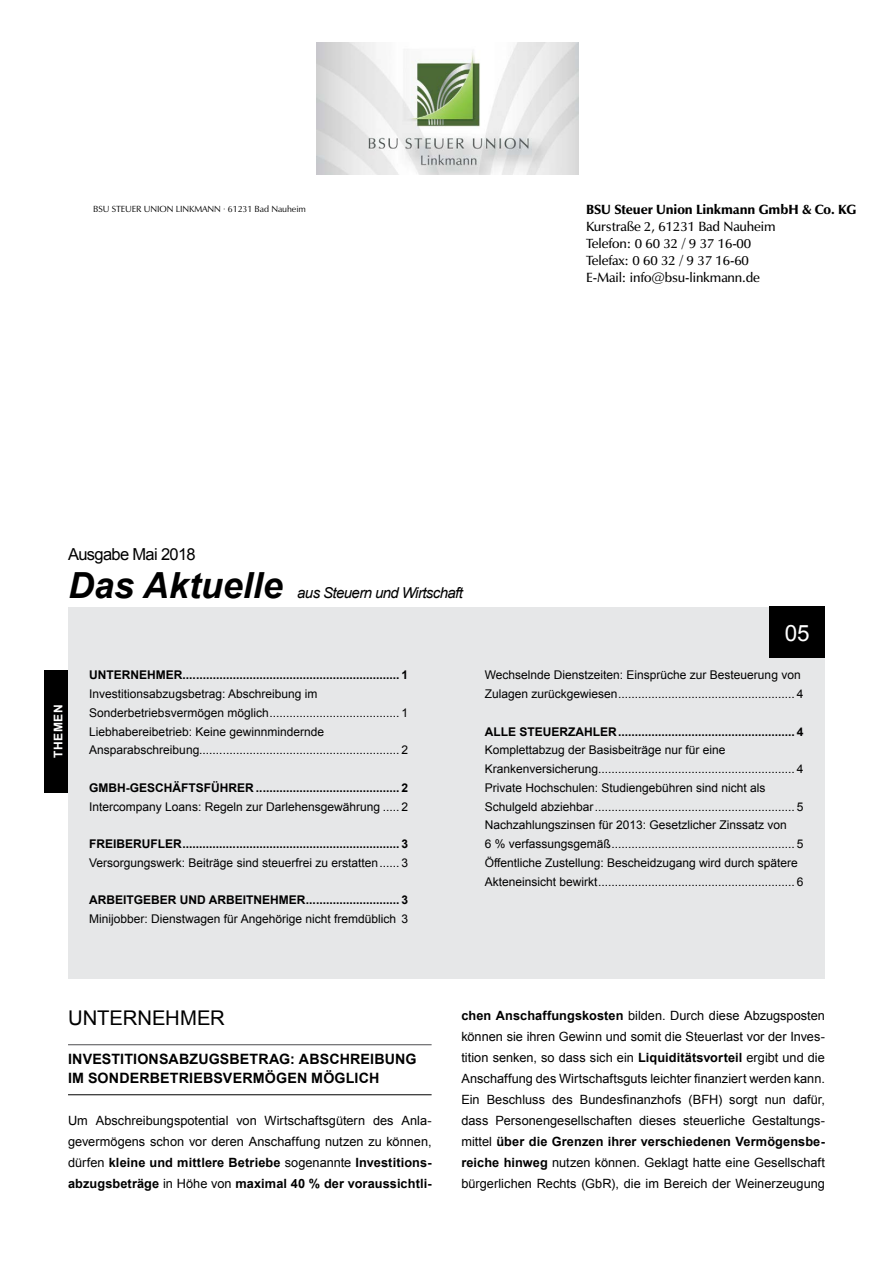
<style>
.page{position:relative;width:893px;height:1263px;background:#fff}
.page>*{position:absolute;margin:0;border:0;box-sizing:border-box;transform-origin:0 0}
.t1{font:italic 700 36px "Arial";color:#000}
.t2{font:22.5px "Arial";color:#fff}
.t3{font:20.25px "Arial";color:#000}
.t4{font:16.5px "Arial";letter-spacing:-.04em;color:#000}
.t5{font:italic 15px "Arial";letter-spacing:-.04em;color:#000}
.t6{font:700 14.25px/19.5px "Arial";letter-spacing:.01em;color:#000}
.t7{font:600 13.5px/16.8px "Zapf Humanist 601 BT";letter-spacing:-.01em;color:#000}
.t8{font:900 13.5px "Zapf Humanist 601 BT";letter-spacing:-.01em;color:#000}
.t9{font:12.75px/21px "Arial";color:#000;text-align:justify}
.t10{font:12px/18.8px "Arial";color:#000}
.t11{font:700 12px "Arial";color:#000}
.t12{font:700 12px "Arial";letter-spacing:.05em;color:#fff}
.t13{font:9px "Zapf Humanist 601 BT";letter-spacing:-.01em;color:#000}
.s1{font-weight:700}
</style>
<div class="page">
<img style="left:316px;top:43px;width:262px;height:131px">
<div style="left:68px;top:607px;width:757px;height:371px;background:#e6e7e8"></div>
<hr style="left:68px;top:1044px;width:364px;height:1px;background:#4d4d4f">
<hr style="left:68px;top:1094px;width:364px;height:1px;background:#000">
<div style="left:770px;top:607px;width:55px;height:51px;background:#000"></div>
<div style="left:45px;top:670px;width:23px;height:122px;background:#000"></div>
<p class="t13" style="left:93px;top:204px;width:214px">BSU STEUER UNION LINKMANN · 61231 Bad Nauheim</p>
<p class="t8" style="left:586px;top:201px;width:271px">BSU Steuer Union Linkmann GmbH &amp; Co. KG</p>
<p class="t7" style="left:586px;top:218px;width:191px">Kurstraße 2, 61231 Bad Nauheim<br>Telefon: 0 60 32 / 9 37 16-00<br>Telefax: 0 60 32 / 9 37 16-60<br>E-Mail: info@bsu-linkmann.de</p>
<h3 class="t4" style="left:68px;top:544px;width:129px">Ausgabe Mai 2018</h3>
<h1 class="t1" style="left:68px;top:561px;width:216px">Das Aktuelle</h1>
<p class="t5" style="left:297px;top:583px;width:167px">aus Steuern und Wirtschaft</p>
<p class="t12" style="left:50px;top:758px;width:55px;rotate:-90deg">THEMEN</p>
<p class="t11" style="left:89px;top:667px;width:320px">UNTERNEHMER................................................................. 1</p>
<p class="t10" style="left:89px;top:685px;width:320px">Investitionsabzugsbetrag: Abschreibung im Sonderbetriebsvermögen möglich....................................... 1<br>Liebhabereibetrieb: Keine gewinnmindernde Ansparabschreibung............................................................ 2</p>
<p class="t11" style="left:89px;top:780px;width:320px">GMBH-GESCHÄFTSFÜHRER ........................................... 2</p>
<p class="t10" style="left:89px;top:797px;width:320px">Intercompany Loans: Regeln zur Darlehensgewährung ..... 2</p>
<p class="t11" style="left:89px;top:836px;width:320px">FREIBERUFLER................................................................. 3</p>
<p class="t10" style="left:89px;top:853px;width:320px">Versorgungswerk: Beiträge sind steuerfrei zu erstatten...... 3</p>
<p class="t11" style="left:89px;top:892px;width:320px">ARBEITGEBER UND ARBEITNEHMER............................ 3</p>
<p class="t10" style="left:89px;top:910px;width:320px">Minijobber: Dienstwagen für Angehörige nicht fremdüblich 3</p>
<h2 class="t2" style="left:785px;top:618px;width:27px">05</h2>
<p class="t10" style="left:485px;top:666px;width:320px">Wechselnde Dienstzeiten: Einsprüche zur Besteuerung von<br>Zulagen zurückgewiesen..................................................... 4</p>
<p class="t11" style="left:485px;top:723px;width:320px">ALLE STEUERZAHLER..................................................... 4</p>
<p class="t10" style="left:485px;top:741px;width:320px">Komplettabzug der Basisbeiträge nur für eine Krankenversicherung........................................................... 4<br>Private Hochschulen: Studiengebühren sind nicht als Schulgeld abziehbar............................................................ 5<br>Nachzahlungszinsen für 2013: Gesetzlicher Zinssatz von<br>6 % verfassungsgemäß....................................................... 5<br>Öffentliche Zustellung: Bescheidzugang wird durch spätere Akteneinsicht bewirkt........................................................... 6</p>
<h3 class="t3" style="left:68px;top:1005px;width:158px">UNTERNEHMER</h3>
<p class="t6" style="left:68px;top:1049px;width:350px">INVESTITIONSABZUGSBETRAG: ABSCHREIBUNG<br>IM SONDERBETRIEBSVERMÖGEN MÖGLICH</p>
<p class="t9" style="left:68px;top:1110px;width:365px">Um Abschreibungspotential von Wirtschaftsgütern des Anla&shy;gevermögens schon vor deren Anschaffung nutzen zu können, dürfen <span class="s1">kleine und mittlere Betriebe</span> sogenannte <span class="s1">Investitions&shy;abzugsbeträge</span> in Höhe von <span class="s1">maximal 40 % der voraussichtli-</span></p>
<p class="t9" style="left:461px;top:1005px;width:365px"><span class="s1">chen Anschaffungskosten</span> bilden. Durch diese Abzugsposten können sie ihren Gewinn und somit die Steuerlast vor der Inves&shy;tition senken, so dass sich ein <span class="s1">Liquiditätsvorteil</span> ergibt und die Anschaffung des Wirtschaftsguts leichter finanziert werden kann.<br>Ein Beschluss des Bundesfinanzhofs (BFH) sorgt nun dafür, dass Personengesellschaften dieses steuerliche Gestaltungs&shy;mittel <span class="s1">über die Grenzen ihrer verschiedenen Vermögensbe&shy;reiche hinweg</span> nutzen können. Geklagt hatte eine Gesellschaft bürgerlichen Rechts (GbR), die im Bereich der Weinerzeugung</p>
</div>
